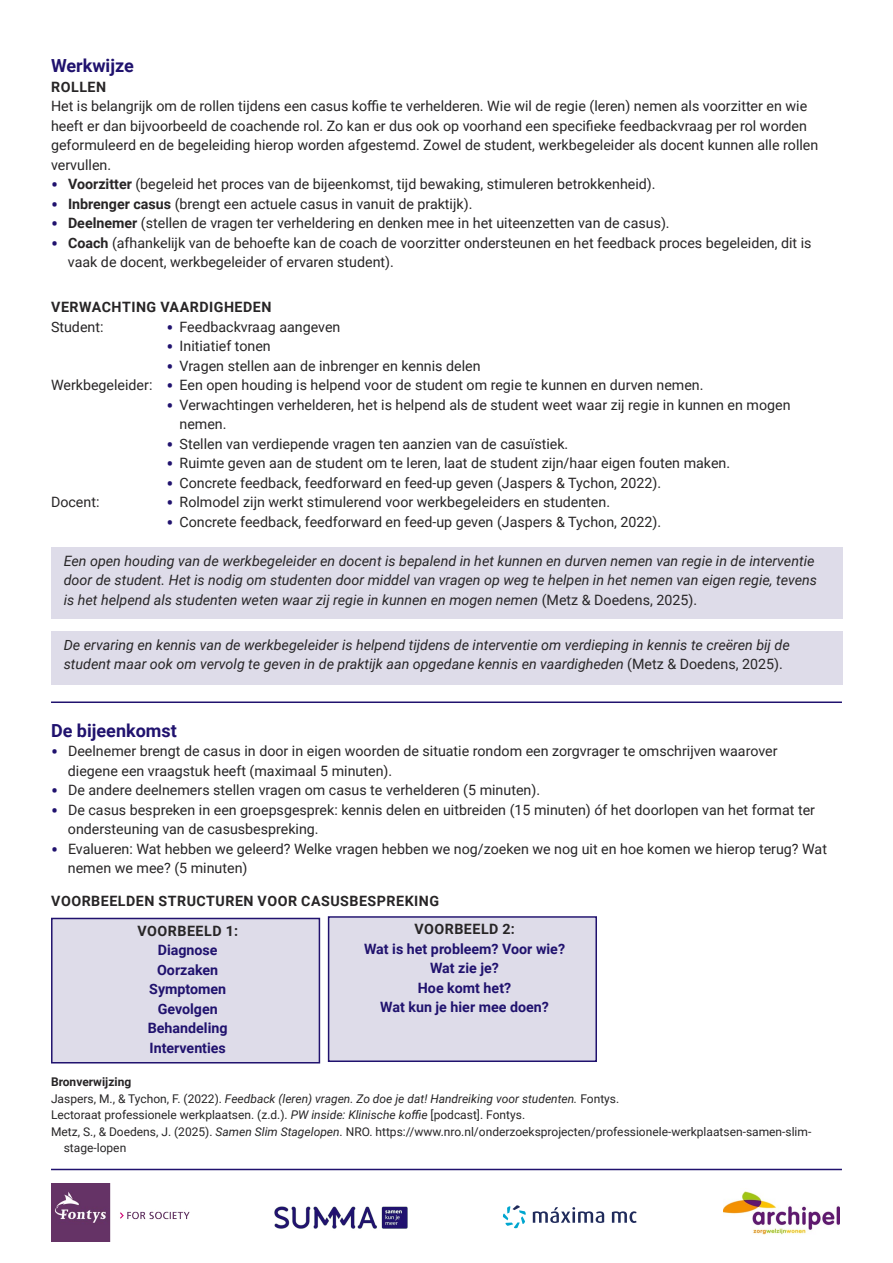
<style>
.page{position:relative;width:893px;height:1263px;background:#fff}
.page>*{position:absolute;margin:0;border:0;box-sizing:border-box;transform-origin:0 0}
.t1{font:700 18px "Roboto";color:#20126e}
.t2{font:14.25px/19.5px "Roboto";color:#272526}
.t3{font:italic 14.25px/19.5px "Roboto";color:#272526}
.t4{font:700 14.25px "Roboto";color:#20126e}
.t5{font:700 14.25px "Roboto";letter-spacing:.035em;color:#272526}
.t6{font:12px/16.5px "Roboto";color:#272526}
.t7{font:italic 12px "Roboto";color:#272526}
.t8{font:700 12px "Roboto";color:#272526}
.s1{font-size:21px;color:#20126e}
.s2{font-weight:700}
.s3{font-style:normal}
.s4{font-style:italic}
</style>
<div class="page">
<div style="left:51px;top:547px;width:791px;height:72px;background:#dedce9"></div>
<div style="left:51px;top:631px;width:791px;height:53px;background:#dedce9"></div>
<img style="left:52px;top:1183px;width:137px;height:58px">
<img style="left:274px;top:1206px;width:134px;height:23px">
<svg style="left:503px;top:1205px;width:23px;height:23px"></svg>
<svg style="left:533px;top:1207px;width:103px;height:16px"></svg>
<img style="left:723px;top:1191px;width:117px;height:44px">
<hr style="left:51px;top:1169px;width:791px;height:1px;background:#20126e">
<hr style="left:51px;top:701px;width:791px;height:2px;background:#20126e">
<div style="left:53px;top:919px;width:266px;height:143px;background:#dedce9"></div>
<div style="left:51px;top:918px;width:269px;height:145px;border:2px solid #20126e"></div>
<div style="left:329px;top:918px;width:266px;height:142px;background:#dedce9"></div>
<div style="left:328px;top:916px;width:269px;height:146px;border:2px solid #20126e"></div>
<p class="t1" style="left:51px;top:56px;width:84px">Werkwijze</p>
<p class="t5" style="left:51px;top:79px;width:56px">ROLLEN</p>
<p class="t2" style="left:51px;top:97px;width:769px">Het is belangrijk om de rollen tijdens een casus koffie te verhelderen. Wie wil de regie (leren) nemen als voorzitter en wie heeft er dan bijvoorbeeld de coachende rol. Zo kan er dus ook op voorhand een specifieke feedbackvraag per rol worden geformuleerd en de begeleiding hierop worden afgestemd. Zowel de student, werkbegeleider als docent kunnen alle rollen vervullen.</p>
<p class="t2" style="left:51px;top:175px;width:606px"><span class="s1">•</span> <span class="s2">Voorzitter</span> (begeleid het proces van de bijeenkomst, tijd bewaking, stimuleren betrokkenheid).</p>
<p class="t2" style="left:51px;top:194px;width:423px"><span class="s1">•</span> <span class="s2">Inbrenger casus</span> (brengt een actuele casus in vanuit de praktijk).</p>
<p class="t2" style="left:51px;top:214px;width:620px"><span class="s1">•</span> <span class="s2">Deelnemer</span> (stellen de vragen ter verheldering en denken mee in het uiteenzetten van de casus).</p>
<p class="t2" style="left:68px;top:233px;width:745px;text-indent:-17px"><span class="s1">•</span> <span class="s2">Coach</span> (afhankelijk van de behoefte kan de coach de voorzitter ondersteunen en het feedback proces begeleiden, dit is vaak de docent, werkbegeleider of ervaren student).</p>
<p class="t5" style="left:51px;top:299px;width:222px">VERWACHTING VAARDIGHEDEN</p>
<p class="t2" style="left:51px;top:317px;width:54px">Student:</p>
<p class="t2" style="left:167px;top:317px;width:175px"><span class="s1">•</span> Feedbackvraag aangeven</p>
<p class="t2" style="left:167px;top:337px;width:106px"><span class="s1">•</span> Initiatief tonen</p>
<p class="t2" style="left:167px;top:356px;width:315px"><span class="s1">•</span> Vragen stellen aan de inbrenger en kennis delen</p>
<p class="t2" style="left:51px;top:376px;width:654px">Werkbegeleider: <span class="s1">•</span> Een open houding is helpend voor de student om regie te kunnen en durven nemen.</p>
<p class="t2" style="left:179px;top:395px;width:613px;text-indent:-13px"><span class="s1">•</span> Verwachtingen verhelderen, het is helpend als de student weet waar zij regie in kunnen en mogen nemen.</p>
<p class="t2" style="left:167px;top:434px;width:403px"><span class="s1">•</span> Stellen van verdiepende vragen ten aanzien van de casuïstiek.</p>
<p class="t2" style="left:167px;top:454px;width:565px"><span class="s1">•</span> Ruimte geven aan de student om te leren, laat de student zijn/haar eigen fouten maken.</p>
<p class="t2" style="left:167px;top:473px;width:496px"><span class="s1">•</span> Concrete feedback, feedforward en feed-up geven (Jaspers &amp; Tychon, 2022).</p>
<p class="t2" style="left:51px;top:493px;width:50px">Docent:</p>
<p class="t2" style="left:167px;top:493px;width:445px"><span class="s1">•</span> Rolmodel zijn werkt stimulerend voor werkbegeleiders en studenten.</p>
<p class="t2" style="left:167px;top:512px;width:496px"><span class="s1">•</span> Concrete feedback, feedforward en feed-up geven (Jaspers &amp; Tychon, 2022).</p>
<p class="t3" style="left:64px;top:551px;width:755px">Een open houding van de werkbegeleider en docent is bepalend in het kunnen en durven nemen van regie in de interventie door de student. Het is nodig om studenten door middel van vragen op weg te helpen in het nemen van eigen regie, tevens is het helpend als studenten weten waar zij regie in kunnen en mogen nemen <span class="s3">(Metz &amp; Doedens, 2025).</span></p>
<p class="t3" style="left:64px;top:635px;width:727px">De ervaring en kennis van de werkbegeleider is helpend tijdens de interventie om verdieping in kennis te creëren bij de student maar ook om vervolg te geven in de praktijk aan opgedane kennis en vaardigheden <span class="s3">(Metz &amp; Doedens, 2025).</span></p>
<p class="t1" style="left:51px;top:720px;width:127px">De bijeenkomst</p>
<p class="t2" style="left:68px;top:742px;width:711px;text-indent:-17px"><span class="s1">•</span> Deelnemer brengt de casus in door in eigen woorden de situatie rondom een zorgvrager te omschrijven waarover diegene een vraagstuk heeft (maximaal 5 minuten).</p>
<p class="t2" style="left:51px;top:781px;width:491px"><span class="s1">•</span> De andere deelnemers stellen vragen om casus te verhelderen (5 minuten).</p>
<p class="t2" style="left:68px;top:800px;width:749px;text-indent:-17px"><span class="s1">•</span> De casus bespreken in een groepsgesprek: kennis delen en uitbreiden (15 minuten) óf het doorlopen van het format ter ondersteuning van de casusbespreking.</p>
<p class="t2" style="left:68px;top:839px;width:761px;text-indent:-17px"><span class="s1">•</span> Evalueren: Wat hebben we geleerd? Welke vragen hebben we nog/zoeken we nog uit en hoe komen we hierop terug? Wat nemen we mee? (5 minuten)</p>
<p class="t5" style="left:51px;top:893px;width:389px">VOORBEELDEN STRUCTUREN VOOR CASUSBESPREKING</p>
<p class="t5" style="left:138px;top:923px;width:102px">VOORBEELD 1:</p>
<p class="t4" style="left:158px;top:942px;width:61px">Diagnose</p>
<p class="t4" style="left:157px;top:962px;width:63px">Oorzaken</p>
<p class="t4" style="left:149px;top:981px;width:78px">Symptomen</p>
<p class="t4" style="left:158px;top:1001px;width:62px">Gevolgen</p>
<p class="t4" style="left:148px;top:1020px;width:81px">Behandeling</p>
<p class="t4" style="left:150px;top:1040px;width:78px">Interventies</p>
<p class="t5" style="left:414px;top:921px;width:102px">VOORBEELD 2:</p>
<p class="t4" style="left:364px;top:941px;width:203px">Wat is het probleem? Voor wie?</p>
<p class="t4" style="left:430px;top:960px;width:71px">Wat zie je?</p>
<p class="t4" style="left:418px;top:980px;width:95px">Hoe komt het?</p>
<p class="t4" style="left:380px;top:999px;width:170px">Wat kun je hier mee doen?</p>
<p class="t8" style="left:51px;top:1075px;width:82px">Bronverwijzing</p>
<p class="t7" style="left:51px;top:1092px;width:570px"><span class="s3">Jaspers, M., &amp; Tychon, F. (2022).</span> Feedback (leren) vragen. Zo doe je dat! Handreiking voor studenten. <span class="s3">Fontys.</span></p>
<p class="t6" style="left:51px;top:1107px;width:476px">Lectoraat professionele werkplaatsen. (z.d.). <span class="s4">PW inside: Klinische koffie</span> [podcast]. Fontys.</p>
<p class="t6" style="left:64px;top:1123px;width:749px;text-indent:-13px">Metz, S., &amp; Doedens, J. (2025). <span class="s4">Samen Slim Stagelopen</span>. NRO. https://www.nro.nl/onderzoeksprojecten/professionele-werkplaatsen-samen-slim&shy;stage-lopen</p>
</div>
